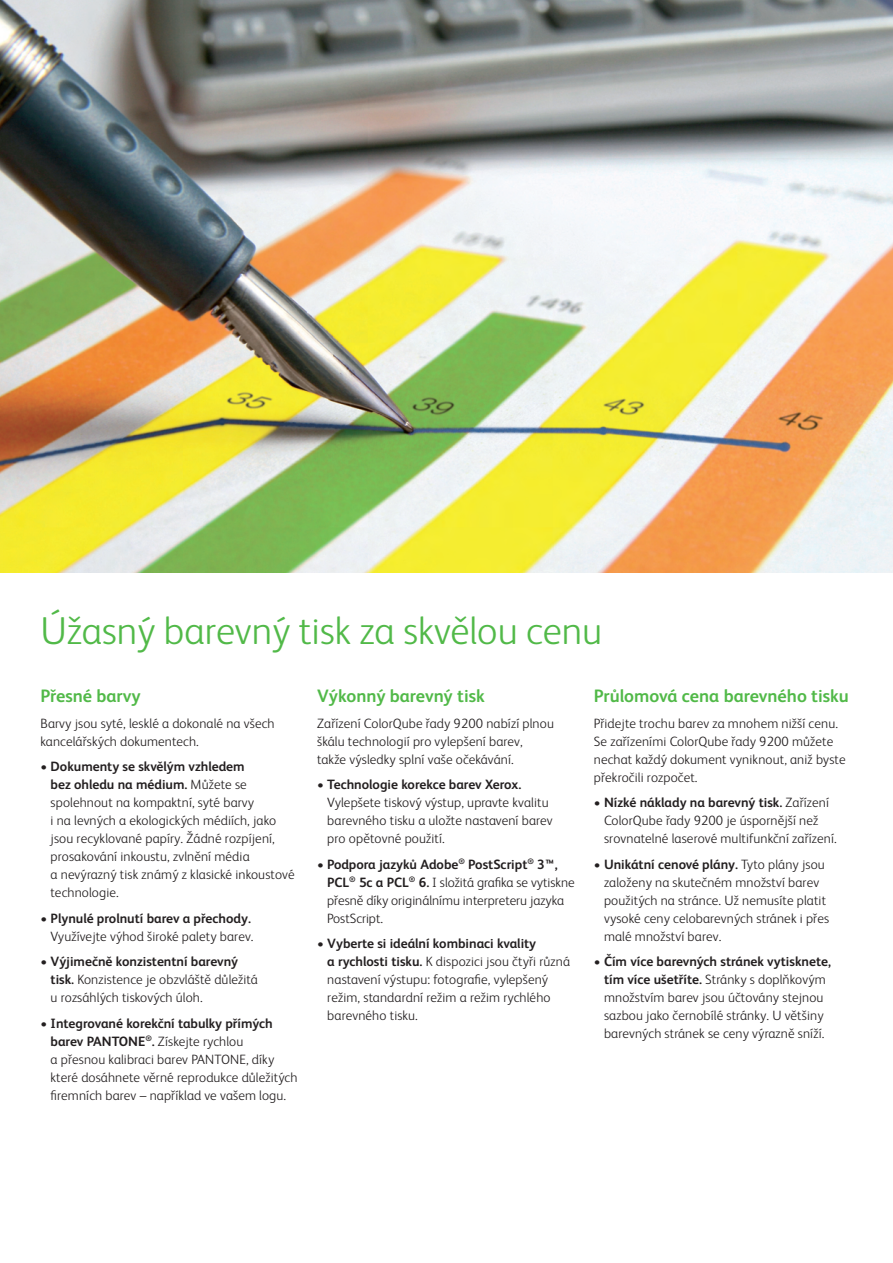
<style>
.page{position:relative;width:893px;height:1263px;background:#fff}
.page>*{position:absolute;margin:0;border:0;box-sizing:border-box;transform-origin:0 0}
.t1{font:300 39px "Xerox Sans";color:#51b948}
.t2{font:700 18px "Xerox Sans";color:#51b948}
.t3{font:300 13.5px/18px "Xerox Sans";letter-spacing:.01em;color:#231f20}
.t4{font:700 13.5px "Xerox Sans";color:#231f20}
.s1{font-weight:700}
</style>
<div class="page">
<img style="left:0;top:0;width:893px;height:572px">
<h1 class="t1" style="left:40px;top:605px;width:563px">Úžasný barevný tisk za skvělou cenu</h1>
<h2 class="t2" style="left:40px;top:683px;width:102px">Přesné barvy</h2>
<p class="t3" style="left:40px;top:713px;width:236px">Barvy jsou syté, lesklé a dokonalé na všech kancelářských dokumentech.</p>
<p class="t3" style="left:51px;top:757px;width:246px;text-indent:-10px"><span class="s1">• Dokumenty se skvělým vzhledem<br>bez ohledu na médium.</span> Můžete se spolehnout na kompaktní, syté barvy<br>i na levných a ekologických médiích, jako jsou recyklované papíry. Žádné rozpíjení, prosakování inkoustu, zvlnění média<br>a nevýrazný tisk známý z klasické inkoustové technologie.</p>
<p class="t4" style="left:40px;top:909px;width:212px">• Plynulé prolnutí barev a přechody.</p>
<p class="t3" style="left:51px;top:926px;width:205px">Využívejte výhod široké palety barev.</p>
<p class="t3" style="left:51px;top:952px;width:209px;text-indent:-10px"><span class="s1">• Výjimečně konzistentní barevný tisk.</span> Konzistence je obzvláště důležitá u rozsáhlých tiskových úloh.</p>
<p class="t3" style="left:51px;top:1013px;width:248px;text-indent:-10px"><span class="s1">• Integrované korekční tabulky přímých barev PANTONE</span><sup>®</sup><span class="s1">.</span> Získejte rychlou<br>a přesnou kalibraci barev PANTONE, díky které dosáhnete věrné reprodukce důležitých firemních barev – například ve vašem logu.</p>
<h2 class="t2" style="left:317px;top:683px;width:169px">Výkonný barevný tisk</h2>
<p class="t3" style="left:317px;top:713px;width:238px">Zařízení ColorQube řady 9200 nabízí plnou škálu technologií pro vylepšení barev, takže výsledky splní vaše očekávání.</p>
<p class="t3" style="left:327px;top:775px;width:227px;text-indent:-10px">• <span class="s1">Technologie korekce barev Xerox.<br></span>Vylepšete tiskový výstup, upravte kvalitu barevného tisku a uložte nastavení barev pro opětovné použití.</p>
<p class="t3" style="left:327px;top:854px;width:249px;text-indent:-10px">• <span class="s1">Podpora jazyků Adobe</span><sup>®</sup> <span class="s1">PostScript</span><sup>®</sup> <span class="s1">3™, PCL</span><sup>®</sup> <span class="s1">5c a PCL</span><sup>®</sup> <span class="s1">6.</span> I složitá grafika se vytiskne přesně díky originálnímu interpreteru jazyka PostScript.</p>
<p class="t3" style="left:327px;top:934px;width:244px;text-indent:-10px">• <span class="s1">Vyberte si ideální kombinaci kvality<br>a rychlosti tisku.</span> K dispozici jsou čtyři různá nastavení výstupu: fotografie, vylepšený režim, standardní režim a režim rychlého barevného tisku.</p>
<h2 class="t2" style="left:594px;top:683px;width:256px">Průlomová cena barevného tisku</h2>
<p class="t3" style="left:594px;top:713px;width:253px">Přidejte trochu barev za mnohem nižší cenu.<br>Se zařízeními ColorQube řady 9200 můžete nechat každý dokument vyniknout, aniž byste překročili rozpočet.</p>
<p class="t3" style="left:604px;top:793px;width:234px;text-indent:-10px">• <span class="s1">Nízké náklady na barevný tisk.</span> Zařízení<br>ColorQube řady 9200 je úspornější než srovnatelné laserové multifunkční zařízení.</p>
<p class="t3" style="left:604px;top:854px;width:227px;text-indent:-10px">• <span class="s1">Unikátní cenové plány.</span> Tyto plány jsou založeny na skutečném množství barev použitých na stránce. Už nemusíte platit vysoké ceny celobarevných stránek i přes malé množství barev.</p>
<p class="t3" style="left:594px;top:952px;width:239px;text-align:center">• <span class="s1">Čím více barevných stránek vytisknete, tím více ušetříte.</span> Stránky s doplňkovým množstvím barev jsou účtovány stejnou sazbou jako černobílé stránky. U většiny barevných stránek se ceny výrazně sníží.</p>
</div>
